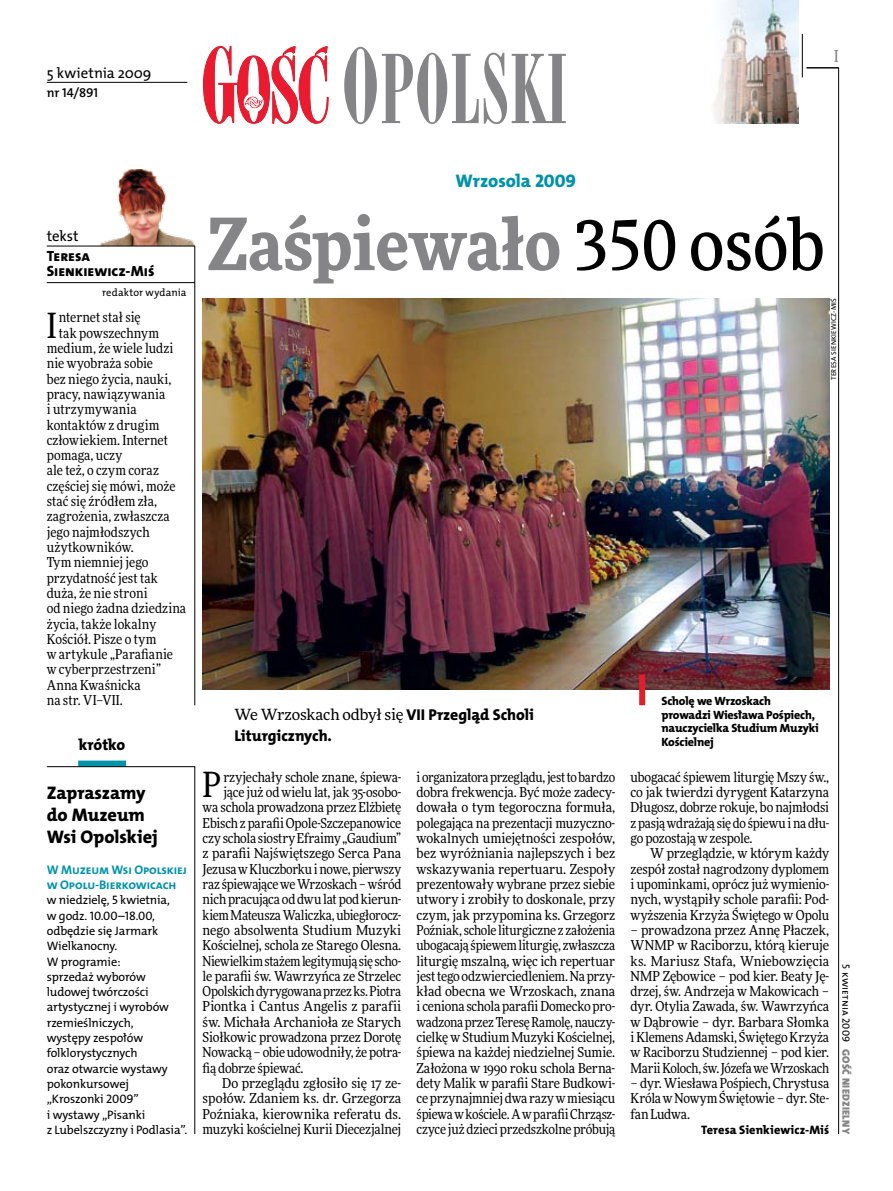
<style>
.page{position:relative;width:893px;height:1191px;background:#fff}
.page>*{position:absolute;margin:0;border:0;box-sizing:border-box;transform-origin:0 0}
.t1{font:900 72px "Freeday Narrow";color:#858486}
.t2{font:34.8px "Freeday Narrow News";color:#000}
.t3{font:18.3px/21.6px "The Mix HP8 Ex Bld";color:#000}
.t4{font:18.3px "The Mix HP8 Ex Bld";letter-spacing:-.005em;color:#0093aa}
.t5{font:500 16.5px "Freeday Narrow";color:#858486;scale:.9 1}
.t6{font:15.75px "The Mix HP8 Ex Bld";letter-spacing:-.005em;color:#000}
.t7{font:15.45px "Freeday News";letter-spacing:-.01em;color:#000}
.t8{font:14.85px/15.3px "The Mix HP8 Ex Bld";color:#000}
.t9{font:14.85px "The Mix HP5 Plain";color:#000}
.t10{font:13.65px/15.3px "Freeday Narrow News";letter-spacing:-.005em;color:#000;text-align:justify}
.t11{font:13.65px "Freeday Narrow News";letter-spacing:.015em;color:#000}
.t12{font:12.9px "The Mix HP6 Se Bld";letter-spacing:-.005em;color:#000}
.t13{font:12.6px/15.3px "The Mix HP7 Bld";letter-spacing:-.01em;color:#0093aa}
.t14{font:12.3px/15.3px "The Mix HP5 Plain";letter-spacing:-.01em;color:#000}
.t15{font:12.3px "The Mix HP8 Ex Bld";letter-spacing:.02em;color:#000}
.t16{font:12px/13.5px "The Mix HP8 Ex Bld";letter-spacing:-.015em;color:#000}
.t17{font:10.5px "The Mix HP5 Plain";letter-spacing:.02em;color:#000}
.t18{font:10.5px "The Mix HP9 Blk";letter-spacing:.025em;color:#858486}
.t19{font:7.2px "The Mix HP5 Plain";letter-spacing:.015em;color:#000}
.s1{font-weight:500;color:#000}
.s2{font-family:"The Mix HP8 Ex Bld";font-size:15.75px}
</style>
<div class="page">
<hr style="left:838px;top:68px;width:1px;height:1066px;background:#000">
<hr style="left:802px;top:34px;width:1px;height:43px;background:#000">
<svg style="left:203px;top:46px;width:126px;height:78px"></svg>
<svg style="left:344px;top:47px;width:222px;height:77px"></svg>
<hr style="left:195px;top:246px;width:1px;height:459px;background:#000">
<hr style="left:806px;top:68px;width:33px;height:1px;background:#000">
<img style="left:714px;top:0;width:84px;height:124px">
<img style="left:96px;top:169px;width:99px;height:77px">
<hr style="left:47px;top:246px;width:148px;height:1px;background:#000">
<hr style="left:47px;top:282px;width:148px;height:1px;background:#000">
<div style="left:78px;top:760px;width:48px;height:6px;background:#0093aa"></div>
<svg style="left:46px;top:766px;width:149px;height:368px"></svg>
<hr style="left:47px;top:82px;width:140px;height:1px;background:#000">
<img style="left:203px;top:298px;width:626px;height:392px">
<div style="left:639px;top:674px;width:6px;height:31px;background:#df1f2a"></div>
<p class="t9" style="left:47px;top:63px;width:106px">5 kwietnia 2009</p>
<p class="t12" style="left:47px;top:85px;width:53px">nr 14/891</p>
<p class="t5" style="left:834px;top:46px;width:6px">I</p>
<p class="t9" style="left:47px;top:227px;width:33px">tekst</p>
<p class="t8" style="left:47px;top:249px;width:109px">Teresa<br>Sienkiewicz-Miś</p>
<p class="t17" style="left:102px;top:285px;width:86px">redaktor wydania</p>
<h2 class="t2" style="left:47px;top:304px;width:12px">I</h2>
<p class="t10" style="left:59px;top:310px;width:83px">nternet stał się</p>
<p class="t10" style="left:59px;top:325px;width:102px">tak powszechnym</p>
<p class="t10" style="left:47px;top:340px;width:128px">medium, że wiele ludzi</p>
<p class="t10" style="left:47px;top:356px;width:108px">nie wyobraża sobie</p>
<p class="t10" style="left:47px;top:371px;width:126px">bez niego życia, nauki,</p>
<p class="t11" style="left:47px;top:386px;width:120px">pracy, nawiązywania</p>
<p class="t11" style="left:47px;top:401px;width:91px">i utrzymywania</p>
<p class="t10" style="left:47px;top:417px;width:114px">kontaktów z drugim</p>
<p class="t10" style="left:47px;top:432px;width:123px">człowiekiem. Internet</p>
<p class="t10" style="left:47px;top:447px;width:77px">pomaga, uczy</p>
<p class="t10" style="left:47px;top:463px;width:114px">ale też, o czym coraz</p>
<p class="t10" style="left:47px;top:478px;width:130px">częściej się mówi, może</p>
<p class="t10" style="left:47px;top:493px;width:112px">stać się źródłem zła,</p>
<p class="t10" style="left:47px;top:509px;width:124px">zagrożenia, zwłaszcza</p>
<p class="t10" style="left:47px;top:524px;width:104px">jego najmłodszych</p>
<p class="t11" style="left:47px;top:539px;width:88px">użytkowników.</p>
<p class="t10" style="left:47px;top:554px;width:103px">Tym niemniej jego</p>
<p class="t10" style="left:47px;top:570px;width:113px">przydatność jest tak</p>
<p class="t10" style="left:47px;top:585px;width:102px">duża, że nie stroni</p>
<p class="t10" style="left:47px;top:600px;width:141px">od niego żadna dziedzina</p>
<p class="t10" style="left:47px;top:616px;width:111px">życia, także lokalny</p>
<p class="t10" style="left:47px;top:631px;width:111px">Kościół. Pisze o tym</p>
<p class="t11" style="left:47px;top:646px;width:128px">w artykule „Parafianie</p>
<p class="t10" style="left:47px;top:662px;width:116px">w cyberprzestrzeni”</p>
<p class="t10" style="left:47px;top:677px;width:95px">Anna Kwaśnicka</p>
<p class="t11" style="left:47px;top:692px;width:78px">na str. VI–VII.</p>
<p class="t6" style="left:79px;top:735px;width:48px">krótko</p>
<h3 class="t3" style="left:47px;top:782px;width:113px">Zapraszamy do Muzeum<br>Wsi Opolskiej</h3>
<p class="t13" style="left:47px;top:862px;width:142px">W Muzeum Wsi Opolskiej w Opolu-Bierkowicach</p>
<p class="t14" style="left:47px;top:892px;width:142px">w niedzielę, 5 kwietnia,<br>w godz. 10.00–18.00, odbędzie się Jarmark<br>Wielkanocny.<br>W programie:<br>sprzedaż wyborów ludowej twórczości artystycznej i wyrobów rzemieślniczych,<br>występy zespołów folklorystycznych<br>oraz otwarcie wystawy pokonkursowej „Kroszonki 2009”<br>i wystawy „Pisanki<br>z Lubelszczyzny i Podlasia”.</p>
<h3 class="t4" style="left:456px;top:169px;width:122px">Wrzosola 2009</h3>
<h1 class="t1" style="left:207px;top:197px;width:619px">Zaśpiewało <span class="s1">350 osób</span></h1>
<p class="t7" style="left:234px;top:705px;width:301px">We Wrzoskach odbył się <span class="s2">VII Przegląd Scholi</span></p>
<p class="t6" style="left:234px;top:725px;width:99px">Liturgicznych.</p>
<p class="t19" style="left:829px;top:380px;width:83px;rotate:-90deg">Teresa Sienkiewicz-Miś</p>
<p class="t16" style="left:662px;top:694px;width:159px">Scholę we Wrzoskach prowadzi Wiesława Pośpiech, nauczycielka Studium Muzyki<br>Kościelnej</p>
<h2 class="t2" style="left:203px;top:763px;width:20px">P</h2>
<p class="t10" style="left:223px;top:769px;width:179px">rzyjechały schole znane, śpiewa-</p>
<p class="t10" style="left:223px;top:784px;width:179px">jące już od wielu lat, jak 35-osobo-</p>
<p class="t10" style="left:203px;top:799px;width:200px">wa schola prowadzona przez Elżbietę</p>
<p class="t10" style="left:203px;top:815px;width:200px">Ebisch z parafii Opole-Szczepanowice</p>
<p class="t10" style="left:203px;top:830px;width:200px">czy schola siostry Efraimy „Gaudium”</p>
<p class="t10" style="left:203px;top:845px;width:200px">z parafii Najświętszego Serca Pana</p>
<p class="t10" style="left:203px;top:861px;width:200px">Jezusa wKluczborku inowe, pierwszy</p>
<p class="t10" style="left:203px;top:876px;width:200px">raz śpiewające weWrzoskach – wśród</p>
<p class="t10" style="left:203px;top:891px;width:200px">nich pracująca od dwu lat pod kierun-</p>
<p class="t10" style="left:203px;top:907px;width:200px">kiem Mateusza Waliczka, ubiegłorocz-</p>
<p class="t10" style="left:203px;top:922px;width:200px">nego absolwenta Studium Muzyki</p>
<p class="t10" style="left:203px;top:937px;width:200px">Kościelnej, schola ze Starego Olesna.</p>
<p class="t10" style="left:203px;top:953px;width:200px">Niewielkim stażem legitymująsię scho-</p>
<p class="t10" style="left:203px;top:968px;width:200px">le parafii św. Wawrzyńca ze Strzelec</p>
<p class="t10" style="left:203px;top:983px;width:200px">Opolskich dyrygowana przez ks.Piotra</p>
<p class="t10" style="left:203px;top:998px;width:200px">Piontka i Cantus Angelis z parafii</p>
<p class="t10" style="left:203px;top:1014px;width:200px">św. Michała Archanioła ze Starych</p>
<p class="t10" style="left:203px;top:1029px;width:200px">Siołkowic prowadzona przez Dorotę</p>
<p class="t10" style="left:203px;top:1044px;width:200px">Nowacką – obie udowodniły, żepotra-</p>
<p class="t10" style="left:203px;top:1060px;width:102px">fią dobrze śpiewać.</p>
<p class="t10" style="left:222px;top:1075px;width:181px">Do przeglądu zgłosiło się 17 ze-</p>
<p class="t10" style="left:203px;top:1090px;width:200px">społów. Zdaniem ks. dr. Grzegorza</p>
<p class="t10" style="left:203px;top:1106px;width:200px">Poźniaka, kierownika referatu ds.</p>
<p class="t10" style="left:203px;top:1121px;width:200px">muzyki kościelnej Kurii Diecezjalnej</p>
<p class="t10" style="left:417px;top:769px;width:200px">iorganizatora przeglądu, jesttobardzo dobra frekwencja. Być może zadecy&shy;dowała o tym tegoroczna formuła, polegająca na prezentacji muzyczno&shy;wokalnych umiejętności zespołów, bez wyróżniania najlepszych i bez wskazywania repertuaru. Zespoły prezentowały wybrane przez siebie utwory i zrobiły to doskonale, przy czym, jak przypomina ks. Grzegorz Poźniak, schole liturgiczne z założenia ubogacają śpiewem liturgię, zwłaszcza liturgię mszalną, więc ich repertuar jesttego odzwierciedleniem. Na przy&shy;kład obecna we Wrzoskach, znana i ceniona schola parafii Domecko pro&shy;wadzona przez Teresę Ramolę, nauczy&shy;cielkę w Studium Muzyki Kościelnej, śpiewa na każdej niedzielnej Sumie.<br>Założona w 1990 roku schola Berna&shy;dety Malik w parafii Stare Budkowi&shy;ce przynajmniej dwa razy wmiesiącu śpiewa wkościele. Awparafii Chrząsz&shy;czyce już dzieci przedszkolne próbują</p>
<p class="t10" style="left:630px;top:769px;width:200px">ubogacać śpiewem liturgię Mszy św., co jak twierdzi dyrygent Katarzyna Długosz, dobrze rokuje, bo najmłodsi zpasją wdrażają się do śpiewu inadłu&shy;go pozostają w zespole.</p>
<p class="t10" style="left:630px;top:845px;width:200px;text-indent:20px">W przeglądzie, w którym każdy zespół został nagrodzony dyplomem i upominkami, oprócz już wymienio&shy;nych, wystąpiły schole parafii: Pod&shy;wyższenia Krzyża Świętego w Opolu</p>
<p class="t10" style="left:630px;top:922px;width:200px">– prowadzona przez Annę Płaczek, WNMP w Raciborzu, którą kieruje ks. Mariusz Stafa, Wniebowzięcia NMP Zębowice – pod kier. Beaty Ję&shy;drzej, św. Andrzeja w Makowicach – dyr. Otylia Zawada, św. Wawrzyńca w Dąbrowie – dyr. Barbara Słomka iKlemens Adamski, Świętego Krzyża w Raciborzu Studziennej – pod kier.<br>Marii Koloch, św. Józefa weWrzoskach</p>
<p class="t10" style="left:630px;top:1075px;width:200px">– dyr. Wiesława Pośpiech, Chrystusa Króla w Nowym Świętowie – dyr. Ste&shy;fan Ludwa.</p>
<p class="t15" style="left:701px;top:1122px;width:130px">Teresa Sienkiewicz-Miś</p>
<p class="t17" style="left:853px;top:964px;width:79px;rotate:90deg">5 kwietnia 2009</p>
<p class="t18" style="left:853px;top:1049px;width:86px;rotate:90deg">Gość Niedzielny</p>
</div>
